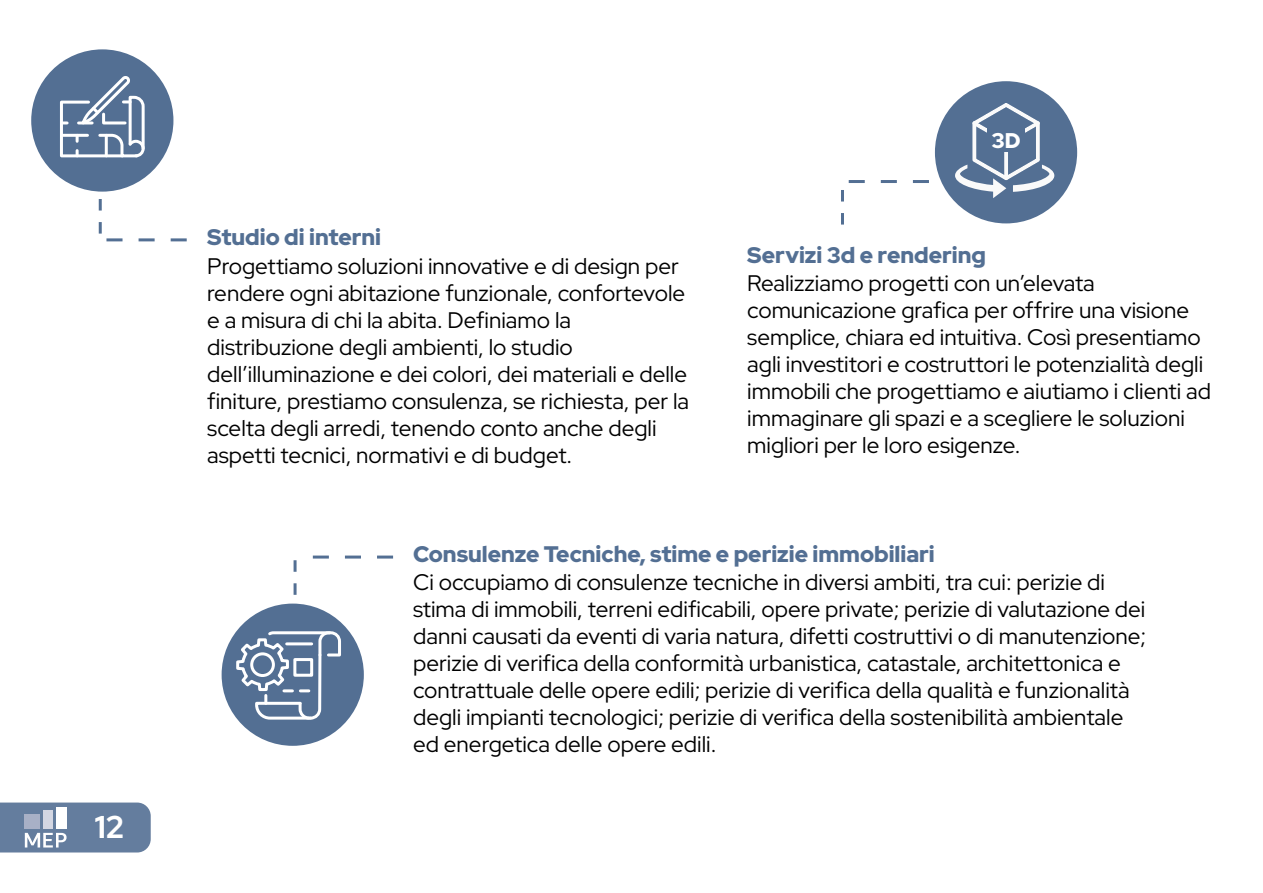
<style>
.page{position:relative;width:1263px;height:893px;background:#fff}
.page>*{position:absolute;margin:0;border:0;box-sizing:border-box;transform-origin:0 0}
.t1{font:300 31.5px "Red Hat Display";color:#fff}
.t2{font:300 22.5px/27.2px "Red Hat Display";color:#000}
.t3{font:300 21.3px "Red Hat Display";color:#fff}
.s1{color:#536f93}
</style>
<div class="page">
<svg style="left:0;top:802px;width:151px;height:50px;background:#778ca9"></svg>
<svg style="left:99px;top:199px;width:88px;height:43px"></svg>
<svg style="left:312px;top:556px;width:81px;height:3px"></svg>
<svg style="left:294px;top:560px;width:3px;height:44px"></svg>
<svg style="left:841px;top:190px;width:3px;height:35px"></svg>
<svg style="left:848px;top:180px;width:81px;height:3px"></svg>
<div style="left:31px;top:49px;width:142px;height:143px;background:#536f93;border-radius:50%"></div>
<div style="left:935px;top:81px;width:142px;height:142px;background:#536f93;border-radius:50%"></div>
<div style="left:222px;top:604px;width:142px;height:142px;background:#536f93;border-radius:50%"></div>
<svg style="left:60px;top:76px;width:85px;height:82px"></svg>
<svg style="left:235px;top:630px;width:106px;height:91px"></svg>
<div style="left:250px;top:652px;width:25px;height:25px;border:3px solid #fff;border-radius:50%"></div>
<div style="left:293px;top:658px;width:20px;height:19px;border:3px solid #fff"></div>
<svg style="left:955px;top:100px;width:99px;height:98px"></svg>
<div style="left:1004px;top:140px;width:4px;height:40px;border:3px solid #fafafa"></div>
<div style="left:987px;top:127px;width:38px;height:25px;background:#536f93"></div>
<p class="t1" style="left:95px;top:806px;width:31px">12</p>
<p class="t2" style="left:207px;top:223px;width:483px"><span class="s1">Studio di interni<br></span>Progettiamo soluzioni innovative e di design per rendere ogni abitazione funzionale, confortevole e a misura di chi la abita. Definiamo la distribuzione degli ambienti, lo studio dell’illuminazione e dei colori, dei materiali e delle finiture, prestiamo consulenza, se richiesta, per la scelta degli arredi, tenendo conto anche degli aspetti tecnici, normativi e di budget.</p>
<p class="t3" style="left:991px;top:126px;width:31px">3D</p>
<p class="t2" style="left:747px;top:241px;width:465px"><span class="s1">Servizi 3d e rendering<br></span>Realizziamo progetti con un’elevata comunicazione grafica per offrire una visione semplice, chiara ed intuitiva. Così presentiamo agli investitori e costruttori le potenzialità degli immobili che progettiamo e aiutiamo i clienti ad immaginare gli spazi e a scegliere le soluzioni migliori per le loro esigenze.</p>
<p class="t2" style="left:413px;top:540px;width:734px"><span class="s1">Consulenze Tecniche, stime e perizie immobiliari<br></span>Ci occupiamo di consulenze tecniche in diversi ambiti, tra cui: perizie di stima di immobili, terreni edificabili, opere private; perizie di valutazione dei danni causati da eventi di varia natura, difetti costruttivi o di manutenzione; perizie di verifica della conformità urbanistica, catastale, architettonica e contrattuale delle opere edili; perizie di verifica della qualità e funzionalità degli impianti tecnologici; perizie di verifica della sostenibilità ambientale ed energetica delle opere edili.</p>
</div>
